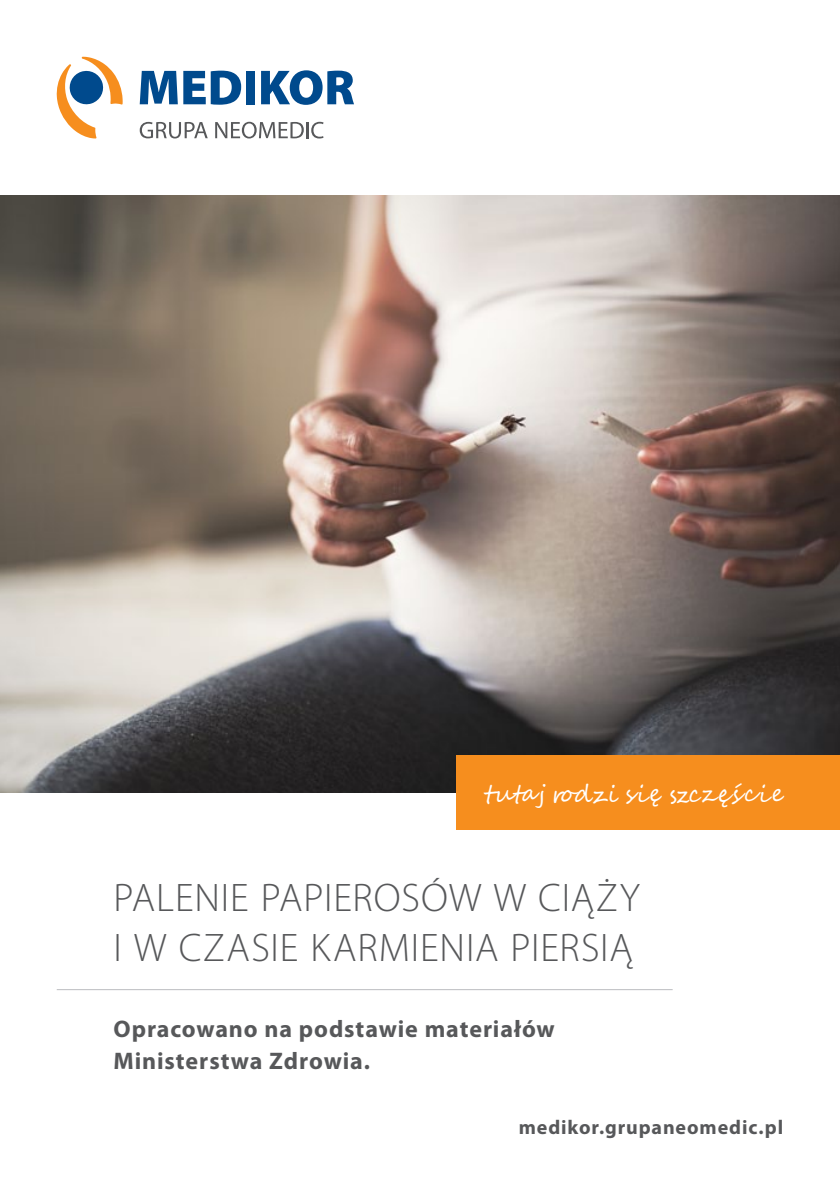
<style>
.page{position:relative;width:840px;height:1191px;background:#fff}
.page>*{position:absolute;margin:0;border:0;box-sizing:border-box;transform-origin:0 0}
.t1{font:300 40px/50px "Myriad Pro";letter-spacing:.02em;color:#57585a}
.t2{font:700 24px/32px "Myriad Pro";letter-spacing:.035em;color:#57585a}
.t3{font:24px "Segoe Script";letter-spacing:.055em;color:#fff}
.t4{font:700 20px "Myriad Pro";letter-spacing:.045em;color:#57585a}
</style>
<div class="page">
<img style="left:0;top:195px;width:839px;height:597px">
<div style="left:455px;top:755px;width:384px;height:75px;background:#f68e1e"></div>
<hr style="left:57px;top:989px;width:615px;height:1px;background:#bcbdc0">
<svg style="left:140px;top:71px;width:101px;height:34px"></svg>
<div style="left:246px;top:71px;width:9px;height:33px;background:#004a8d"></div>
<svg style="left:261px;top:70px;width:93px;height:35px"></svg>
<svg style="left:56px;top:57px;width:67px;height:81px"></svg>
<svg style="left:140px;top:122px;width:68px;height:16px"></svg>
<svg style="left:215px;top:122px;width:108px;height:16px"></svg>
<p class="t3" style="left:484px;top:773px;width:300px">tutaj rodzi się szczęście</p>
<h1 class="t1" style="left:113px;top:872px;width:527px">PALENIE PAPIEROSÓW W CIĄŻY<br>I W CZASIE KARMIENIA PIERSIĄ</h1>
<p class="t2" style="left:113px;top:1011px;width:442px">Opracowano na podstawie materiałów<br>Ministerstwa Zdrowia.</p>
<p class="t4" style="left:518px;top:1114px;width:266px">medikor.grupaneomedic.pl</p>
</div>
